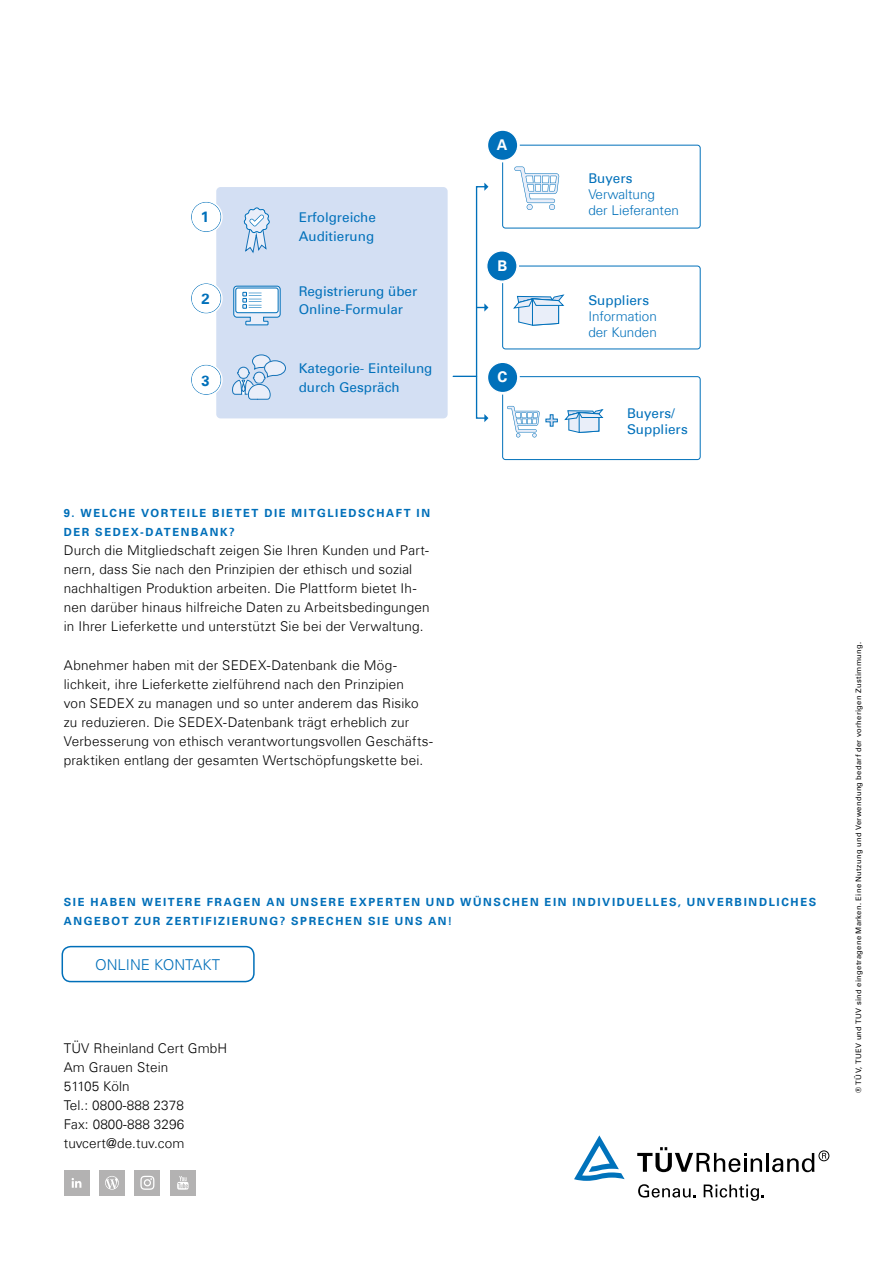
<style>
.page{position:relative;width:893px;height:1263px;background:#fff}
.page>*{position:absolute;margin:0;border:0;box-sizing:border-box;transform-origin:0 0}
.t1{font:700 21.45px "Univers Com 65";color:#d3dff3}
.t2{font:300 15px "Univers Com 45";color:#006fb9}
.t3{font:700 14.85px "Univers Com 65";color:#0070ba}
.t4{font:700 14.85px "Univers Com 65";color:#fff}
.t5{font:300 13.5px/19.2px "Univers Com 45";letter-spacing:.015em;color:#000}
.t6{font:13.5px/18.5px "Univers Com 55 Roman";color:#0070ba}
.t7{font:300 13.5px/16.2px "Univers Com 45";color:#0070ba}
.t8{font:700 11.25px/19.2px "Univers Com 65";letter-spacing:.145em;color:#006fb9}
.t9{font:7.5px "Univers Com 55 Roman";letter-spacing:.05em;color:#000}
</style>
<div class="page">
<svg style="left:638px;top:1184px;width:58px;height:13px"></svg>
<svg style="left:704px;top:1184px;width:60px;height:17px"></svg>
<svg style="left:637px;top:1147px;width:125px;height:25px"></svg>
<hr style="left:766px;top:1153px;width:3px;height:19px;background:#000">
<svg style="left:772px;top:1153px;width:42px;height:19px"></svg>
<div style="left:819px;top:1150px;width:10px;height:11px;border:1px solid #000;border-radius:50%"></div>
<svg style="left:822px;top:1153px;width:4px;height:5px"></svg>
<svg style="left:574px;top:1135px;width:51px;height:46px"></svg>
<div style="left:64px;top:1170px;width:25px;height:25px;background:#b3b2b2"></div>
<svg style="left:72px;top:1178px;width:9px;height:10px"></svg>
<div style="left:99px;top:1170px;width:26px;height:25px;background:#b3b2b2"></div>
<svg style="left:105px;top:1176px;width:14px;height:14px"></svg>
<div style="left:170px;top:1170px;width:26px;height:25px;background:#b3b2b2"></div>
<svg style="left:177px;top:1176px;width:12px;height:14px"></svg>
<div style="left:135px;top:1170px;width:25px;height:25px;background:#b3b2b2"></div>
<svg style="left:140px;top:1176px;width:14px;height:14px"></svg>
<div style="left:62px;top:946px;width:193px;height:36px;border:2px solid #006fb9;border-radius:9px"></div>
<div style="left:502px;top:376px;width:198px;height:84px;border:1px solid #0070ba;border-radius:3px"></div>
<div style="left:216px;top:187px;width:232px;height:231px;background:#d3dff3;border-radius:4px"></div>
<div style="left:502px;top:266px;width:198px;height:83px;border:1px solid #0070ba;border-radius:3px"></div>
<div style="left:502px;top:145px;width:198px;height:83px;border:1px solid #0070ba;border-radius:3px"></div>
<svg style="left:191px;top:200px;width:32px;height:33px"></svg>
<svg style="left:191px;top:282px;width:32px;height:33px"></svg>
<svg style="left:191px;top:363px;width:32px;height:33px"></svg>
<div style="left:487px;top:251px;width:30px;height:30px;background:#0070ba;border-radius:50%"></div>
<div style="left:486px;top:250px;width:32px;height:32px;border:1px solid #fff;border-radius:50%"></div>
<div style="left:487px;top:362px;width:31px;height:31px;background:#0070ba;border-radius:50%"></div>
<div style="left:487px;top:362px;width:31px;height:31px;border:1px solid #fff;border-radius:50%"></div>
<div style="left:476px;top:186px;width:10px;height:233px;border:1px solid #0070ba"></div>
<svg style="left:484px;top:414px;width:4px;height:8px"></svg>
<svg style="left:453px;top:376px;width:24px;height:1px"></svg>
<svg style="left:477px;top:303px;width:11px;height:9px"></svg>
<svg style="left:484px;top:130px;width:75px;height:80px"></svg>
<svg style="left:507px;top:406px;width:51px;height:31px"></svg>
<svg style="left:513px;top:294px;width:51px;height:32px"></svg>
<svg style="left:564px;top:409px;width:40px;height:24px"></svg>
<svg style="left:232px;top:354px;width:54px;height:46px"></svg>
<svg style="left:233px;top:286px;width:48px;height:39px;background:#c1daee"></svg>
<svg style="left:244px;top:207px;width:26px;height:47px"></svg>
<p class="t3" style="left:201px;top:208px;width:10px">1</p>
<p class="t3" style="left:201px;top:290px;width:10px">2</p>
<p class="t3" style="left:201px;top:371px;width:10px">3</p>
<p class="t6" style="left:299px;top:208px;width:79px">Erfolgreiche<br>Auditierung</p>
<p class="t6" style="left:299px;top:282px;width:120px">Registrierung über<br>Online-Formular</p>
<p class="t6" style="left:299px;top:359px;width:135px">Kategorie- Einteilung durch Gespräch</p>
<p class="t8" style="left:64px;top:503px;width:368px">9. WELCHE VORTEILE BIETET DIE MITGLIEDSCHAFT IN<br>DER SEDEX-DATENBANK?</p>
<p class="t5" style="left:64px;top:540px;width:367px">Durch die Mitgliedschaft zeigen Sie Ihren Kunden und Part&shy;nern, dass Sie nach den Prinzipien der ethisch und sozial nachhaltigen Produktion arbeiten. Die Plattform bietet Ih&shy;nen darüber hinaus hilfreiche Daten zu Arbeitsbedingungen in Ihrer Lieferkette und unterstützt Sie bei der Verwaltung.</p>
<p class="t5" style="left:64px;top:655px;width:371px">Abnehmer haben mit der SEDEX-Datenbank die Mög&shy;lichkeit, ihre Lieferkette zielführend nach den Prinzipien<br>von SEDEX zu managen und so unter anderem das Risiko zu reduzieren. Die SEDEX-Datenbank trägt erheblich zur Verbesserung von ethisch verantwortungsvollen Geschäfts&shy;praktiken entlang der gesamten Wertschöpfungskette bei.</p>
<p class="t4" style="left:497px;top:136px;width:12px">A</p>
<p class="t4" style="left:497px;top:257px;width:11px">B</p>
<p class="t4" style="left:497px;top:368px;width:11px">C</p>
<p class="t6" style="left:588px;top:169px;width:46px">Buyers</p>
<p class="t7" style="left:588px;top:186px;width:92px">Verwaltung<br>der Lieferanten</p>
<h1 class="t1" style="left:545px;top:406px;width:14px">+</h1>
<p class="t6" style="left:588px;top:291px;width:62px">Suppliers</p>
<p class="t7" style="left:588px;top:308px;width:70px">Information der Kunden</p>
<p class="t6" style="left:627px;top:405px;width:62px;line-height:16.2px">Buyers/<br>Suppliers</p>
<p class="t8" style="left:64px;top:892px;width:754px">SIE HABEN WEITERE FRAGEN AN UNSERE EXPERTEN UND WÜNSCHEN EIN INDIVIDUELLES, UNVERBINDLICHES<br>ANGEBOT ZUR ZERTIFIZIERUNG? SPRECHEN SIE UNS AN!</p>
<p class="t2" style="left:95px;top:955px;width:126px">ONLINE KONTAKT</p>
<p class="t5" style="left:64px;top:1038px;width:165px">TÜV Rheinland Cert GmbH<br>Am Grauen Stein<br>51105 Köln<br>Tel.: 0800-888 2378<br>Fax: 0800-888 3296 tuvcert@de.tuv.com</p>
<p class="t9" style="left:854px;top:1093px;width:452px;rotate:-90deg">® TÜV, TUEV und TUV sind eingetragene Marken. Eine Nutzung und Verwendung bedarf der vorherigen Zustimmung.</p>
</div>
